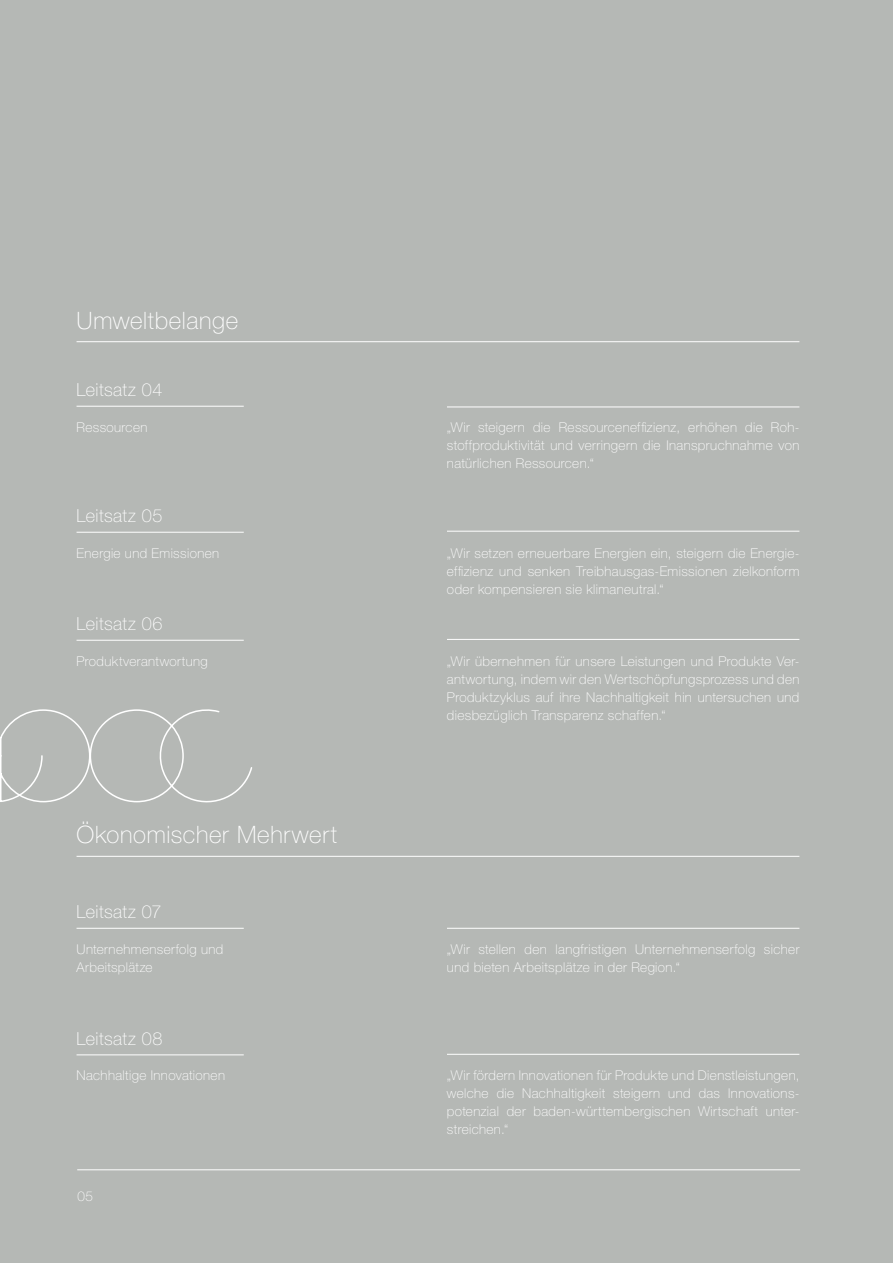
<style>
.page{position:relative;width:893px;height:1263px;background:#b5b8b5}
.page>*{position:absolute;margin:0;border:0;box-sizing:border-box;transform-origin:0 0}
.Headline_L{font:100 24px "Helvetica Neue LT Pro";letter-spacing:.025em;color:#fff}
.Headline_M{font:100 18px "Helvetica Neue LT Pro";letter-spacing:.025em;color:#fff}
.Lesetext{font:100 13.5px/18px "Helvetica Neue LT Pro";letter-spacing:.03em;color:#fff;text-align:justify}
</style>
<div class="page">
<hr style="left:77px;top:1169px;width:723px;height:1px;background:#fff">
<hr style="left:77px;top:406px;width:167px;height:1px;background:#fff">
<hr style="left:447px;top:407px;width:352px;height:1px;background:#fff">
<hr style="left:77px;top:532px;width:167px;height:1px;background:#fff">
<hr style="left:447px;top:531px;width:352px;height:1px;background:#fff">
<hr style="left:77px;top:640px;width:167px;height:1px;background:#fff">
<hr style="left:447px;top:639px;width:352px;height:1px;background:#fff">
<hr style="left:77px;top:341px;width:722px;height:1px;background:#fff">
<hr style="left:77px;top:928px;width:167px;height:1px;background:#fff">
<hr style="left:447px;top:928px;width:352px;height:1px;background:#fff">
<hr style="left:77px;top:1054px;width:167px;height:1px;background:#fff">
<hr style="left:447px;top:1054px;width:352px;height:1px;background:#fff">
<hr style="left:77px;top:856px;width:722px;height:1px;background:#fff">
<svg style="left:0;top:709px;width:252px;height:94px"></svg>
<p class="Headline_L" style="left:77px;top:306px;width:163px">Umweltbelange</p>
<p class="Headline_M" style="left:77px;top:379px;width:87px">Leitsatz 04</p>
<p class="Lesetext" style="left:77px;top:418px;width:72px">Ressourcen</p>
<p class="Lesetext" style="left:447px;top:418px;width:354px">„Wir steigern die Ressourceneffizienz, erhöhen die Roh&shy;stoffproduktivität und verringern die Inanspruchnahme von natürlichen Ressourcen.“</p>
<p class="Headline_M" style="left:77px;top:505px;width:87px">Leitsatz 05</p>
<p class="Lesetext" style="left:77px;top:544px;width:144px">Energie und Emissionen</p>
<p class="Lesetext" style="left:447px;top:544px;width:354px">„Wir setzen erneuerbare Energien ein, steigern die Energie&shy;effizienz und senken Treibhausgas-Emissionen zielkonform oder kompensieren sie klimaneutral.“</p>
<p class="Headline_M" style="left:77px;top:613px;width:88px">Leitsatz 06</p>
<p class="Lesetext" style="left:77px;top:652px;width:133px">Produktverantwortung</p>
<p class="Lesetext" style="left:447px;top:652px;width:354px">„Wir übernehmen für unsere Leistungen und Produkte Ver&shy;antwortung, indem wir den Wertschöpfungsprozess und den Produktzyklus auf ihre Nachhaltigkeit hin untersuchen und diesbezüglich Transparenz schaffen.“</p>
<p class="Headline_L" style="left:77px;top:821px;width:262px">Ökonomischer Mehrwert</p>
<p class="Headline_M" style="left:77px;top:901px;width:86px">Leitsatz 07</p>
<p class="Lesetext" style="left:77px;top:940px;width:148px">Unternehmenserfolg und<br>Arbeitsplätze</p>
<p class="Lesetext" style="left:447px;top:940px;width:354px">„Wir stellen den langfristigen Unternehmenserfolg sicher und bieten Arbeitsplätze in der Region.“</p>
<p class="Headline_M" style="left:77px;top:1028px;width:87px">Leitsatz 08</p>
<p class="Lesetext" style="left:77px;top:1066px;width:150px">Nachhaltige Innovationen</p>
<p class="Lesetext" style="left:447px;top:1066px;width:354px">„Wir fördern Innovationen für Produkte und Dienstleistungen, welche die Nachhaltigkeit steigern und das Innovations&shy;potenzial der baden-württembergischen Wirtschaft unter&shy;streichen.“</p>
<p class="Lesetext" style="left:78px;top:1187px;width:17px">05</p>
</div>
